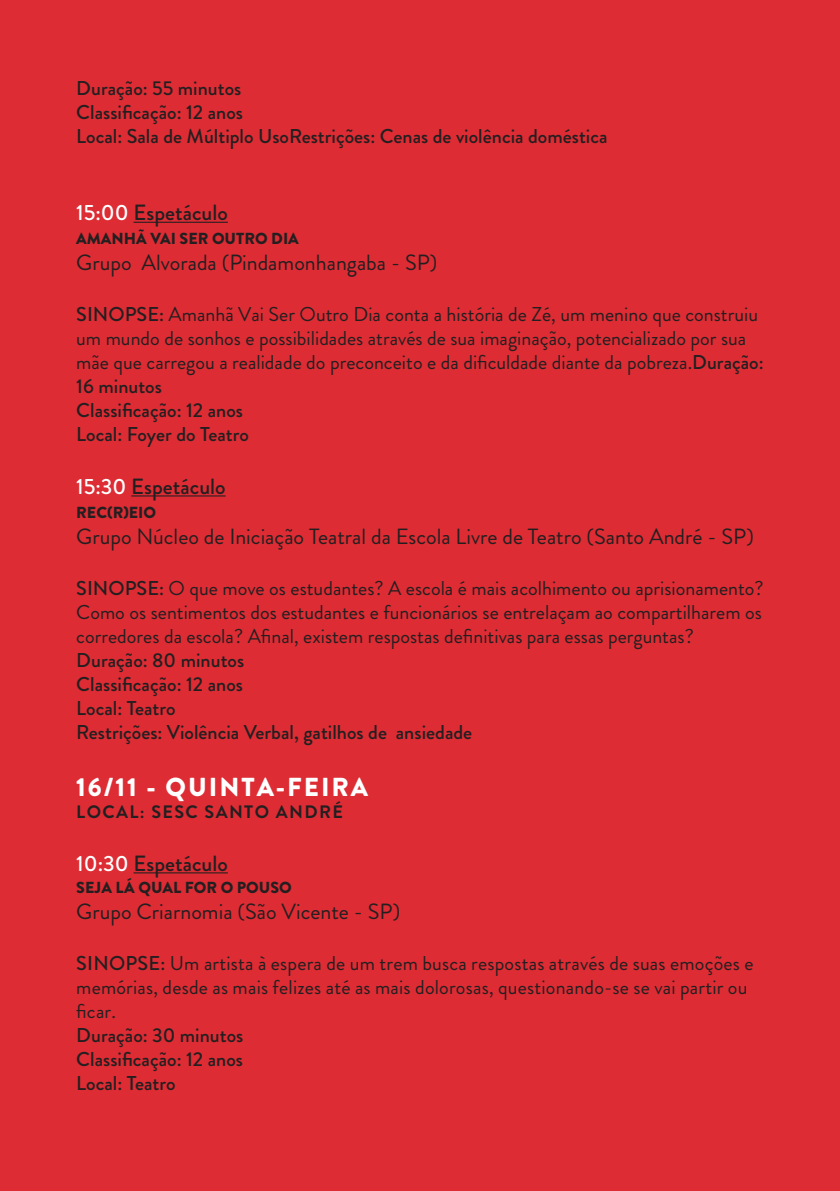
<style>
.page{position:relative;width:840px;height:1191px;background:#fff}
.page>*{position:absolute;margin:0;border:0;box-sizing:border-box;transform-origin:0 0}
.t1{font:900 26px "Brandon Grotesque";letter-spacing:.075em;color:#fff}
.t2{font:22px "Brandon Grotesque";color:#231f20}
.t3{font:500 22px "Brandon Grotesque";color:#231f20}
.t4{font:20px/24px "Brandon Grotesque";color:#231f20}
.t5{font:500 20px/24px "Brandon Grotesque";color:#231f20}
.t6{font:700 18px "Brandon Grotesque";letter-spacing:.075em;color:#231f20}
.t7{font:900 16px "Brandon Grotesque";color:#231f20}
.s1{color:#fff}
.s2{font-weight:500}
</style>
<div class="page">
<div style="left:0;top:0;width:839px;height:1191px;background:#dd2c34"></div>
<hr style="left:133px;top:222px;width:95px;height:1px;background:#231f20">
<hr style="left:131px;top:495px;width:94px;height:1px;background:#231f20">
<hr style="left:133px;top:872px;width:95px;height:1px;background:#231f20">
<p class="t5" style="left:76px;top:77px;width:532px">Duração: 55 minutos<br>Classificação: 12 anos<br>Local: Sala de Múltiplo UsoRestrições: Cenas de violência doméstica</p>
<p class="t3" style="left:76px;top:197px;width:153px"><span class="s1">15:00</span> Espetáculo</p>
<p class="t7" style="left:76px;top:227px;width:224px">AMANHÃ VAI SER OUTRO DIA</p>
<p class="t2" style="left:76px;top:248px;width:362px">Grupo Alvorada (Pindamonhangaba - SP)</p>
<p class="t4" style="left:76px;top:302px;width:688px"><span class="s2">SINOPSE:</span> Amanhã Vai Ser Outro Dia conta a história de Zé, um menino que construiu um mundo de sonhos e possibilidades através de sua imaginação, potencializado por sua mãe que carregou a realidade do preconceito e da dificuldade diante da pobreza.<span class="s2">Duração:<br>16 minutos<br>Classificação: 12 anos<br>Local: Foyer do Teatro</span></p>
<p class="t3" style="left:76px;top:471px;width:151px"><span class="s1">15:30</span> Espetáculo</p>
<p class="t7" style="left:76px;top:501px;width:81px">REC(R)EIO</p>
<p class="t2" style="left:76px;top:521px;width:678px">Grupo Núcleo de Iniciação Teatral da Escola Livre de Teatro (Santo André - SP)</p>
<p class="t4" style="left:76px;top:576px;width:688px;text-align:justify"><span class="s2">SINOPSE:</span> O que move os estudantes? A escola é mais acolhimento ou aprisionamento?<br>Como os sentimentos dos estudantes e funcionários se entrelaçam ao compartilharem os corredores da escola? Afinal, existem respostas definitivas para essas perguntas?</p>
<p class="t5" style="left:76px;top:648px;width:397px">Duração: 80 minutos<br>Classificação: 12 anos<br>Local: Teatro<br>Restrições: Violência Verbal, gatilhos de ansiedade</p>
<h1 class="t1" style="left:76px;top:769px;width:293px">16/11 - QUINTA-FEIRA</h1>
<p class="t6" style="left:76px;top:799px;width:268px">LOCAL: SESC SANTO ANDRÉ</p>
<p class="t3" style="left:76px;top:848px;width:153px"><span class="s1">10:30</span> Espetáculo</p>
<p class="t7" style="left:76px;top:876px;width:217px">SEJA LÁ QUAL FOR O POUSO</p>
<p class="t2" style="left:76px;top:896px;width:325px">Grupo Criarnomia (São Vicente - SP)</p>
<p class="t4" style="left:76px;top:951px;width:678px"><span class="s2">SINOPSE:</span> Um artista à espera de um trem busca respostas através de suas emoções e memórias, desde as mais felizes até as mais dolorosas, questionando-se se vai partir ou ficar.</p>
<p class="t5" style="left:76px;top:1023px;width:168px;text-align:justify">Duração: 30 minutos Classificação: 12 anos Local: Teatro</p>
</div>
